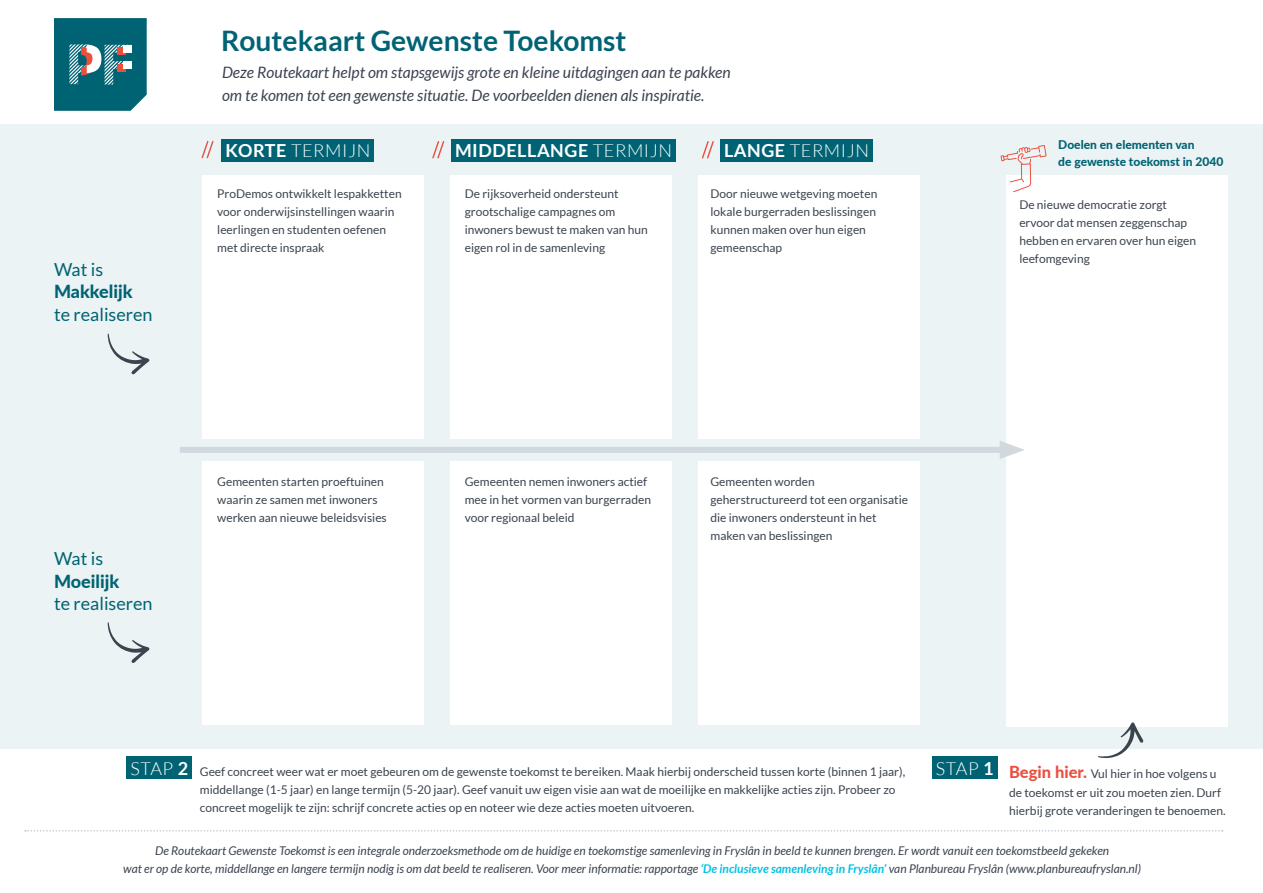
<style>
.page{position:relative;width:1263px;height:893px;background:#fff}
.page>*{position:absolute;margin:0;border:0;box-sizing:border-box;transform-origin:0 0}
.t1{font:700 28.2px "Lato";color:#006374}
.t2{font:300 18px "Lato";letter-spacing:.03em;color:#fff}
.t3{font:18px "Lato";color:#006374}
.t4{font:700 18px "Lato";letter-spacing:.03em;color:#fff}
.t5{font:800 18px "Lato";color:#006374}
.t6{font:italic 15.75px/23.5px "Lato";color:#3b434f}
.t7{font:12px/18px "Lato";color:#3b434f}
.t8{font:italic 12px/18px "Lato";color:#3b434f;text-align:center}
.t9{font:800 12px/16.6px "Lato";color:#006374}
.s1{font-weight:300}
.s2{font-weight:700}
.s3{font-weight:800;font-size:16.5px;color:#ea5040}
.s4{font-weight:700;color:#05c1e3}
</style>
<div class="page">
<div style="left:0;top:124px;width:1263px;height:624px;background:#ebf3f4"></div>
<div style="left:202px;top:175px;width:221px;height:264px;background:#fff"></div>
<div style="left:202px;top:462px;width:221px;height:263px;background:#fff"></div>
<div style="left:698px;top:175px;width:222px;height:264px;background:#fff"></div>
<div style="left:1006px;top:175px;width:221px;height:551px;background:#fff"></div>
<div style="left:698px;top:462px;width:222px;height:263px;background:#fff"></div>
<div style="left:450px;top:175px;width:222px;height:264px;background:#fff"></div>
<div style="left:450px;top:462px;width:222px;height:263px;background:#fff"></div>
<svg style="left:54px;top:18px;width:93px;height:93px"></svg>
<div style="left:117px;top:64px;width:8px;height:8px;background:#ea5040"></div>
<div style="left:117px;top:47px;width:9px;height:8px;background:#ea5040"></div>
<div style="left:123px;top:45px;width:9px;height:8px;background:#fff"></div>
<div style="left:123px;top:61px;width:8px;height:8px;background:#fff"></div>
<div style="left:221px;top:139px;width:153px;height:22px;background:#006374"></div>
<div style="left:127px;top:756px;width:65px;height:23px;background:#006374"></div>
<div style="left:932px;top:756px;width:65px;height:23px;background:#006374"></div>
<div style="left:451px;top:139px;width:225px;height:22px;background:#006374"></div>
<div style="left:720px;top:139px;width:152px;height:22px;background:#006374"></div>
<svg style="left:201px;top:140px;width:13px;height:19px"></svg>
<svg style="left:432px;top:141px;width:13px;height:18px"></svg>
<svg style="left:702px;top:141px;width:12px;height:18px"></svg>
<svg style="left:1000px;top:145px;width:46px;height:47px"></svg>
<svg style="left:108px;top:333px;width:42px;height:41px"></svg>
<svg style="left:1098px;top:722px;width:45px;height:37px"></svg>
<svg style="left:108px;top:622px;width:42px;height:41px"></svg>
<div style="left:180px;top:447px;width:830px;height:6px;background:#d1d9df"></div>
<svg style="left:1000px;top:441px;width:24px;height:18px"></svg>
<svg style="left:25px;top:830px;width:1198px;height:1px"></svg>
<h1 class="t1" style="left:221px;top:24px;width:407px">Routekaart Gewenste Toekomst</h1>
<h2 class="t3" style="left:54px;top:259px;width:51px">Wat is</h2>
<h2 class="t5" style="left:54px;top:278px;width:80px">Makkelijk</h2>
<h2 class="t3" style="left:54px;top:304px;width:100px">te realiseren</h2>
<h2 class="t3" style="left:54px;top:548px;width:51px">Wat is</h2>
<h2 class="t5" style="left:54px;top:568px;width:67px">Moeilijk</h2>
<h2 class="t3" style="left:54px;top:593px;width:100px">te realiseren</h2>
<h3 class="t6" style="left:222px;top:61px;width:510px">Deze Routekaart helpt om stapsgewijs grote en kleine uitdagingen aan te pakken om te komen tot een gewenste situatie. De voorbeelden dienen als inspiratie.</h3>
<h2 class="t4" style="left:455px;top:141px;width:219px">MIDDELLANGE <span class="s1">TERMIJN</span></h2>
<h2 class="t2" style="left:724px;top:141px;width:146px"><span class="s2">LANGE</span> TERMIJN</h2>
<p class="t9" style="left:1058px;top:136px;width:167px">Doelen en elementen van<br>de gewenste toekomst in 2040</p>
<p class="t7" style="left:1019px;top:196px;width:178px">De nieuwe democratie zorgt ervoor dat mensen zeggenschap hebben en ervaren over hun eigen leefomgeving</p>
<h2 class="t2" style="left:225px;top:141px;width:146px"><span class="s2">KORTE</span> TERMIJN</h2>
<p class="t7" style="left:217px;top:184px;width:186px">ProDemos ontwikkelt lespakketten voor onderwijsinstellingen waarin leerlingen en studenten oefenen met directe inspraak</p>
<p class="t7" style="left:465px;top:184px;width:185px">De rijksoverheid ondersteunt grootschalige campagnes om inwoners bewust te maken van hun eigen rol in de samenleving</p>
<p class="t7" style="left:710px;top:184px;width:168px">Door nieuwe wetgeving moeten lokale burgerraden beslissingen kunnen maken over hun eigen gemeenschap</p>
<p class="t7" style="left:217px;top:473px;width:171px">Gemeenten starten proeftuinen waarin ze samen met inwoners werken aan nieuwe beleidsvisies</p>
<p class="t7" style="left:465px;top:473px;width:188px">Gemeenten nemen inwoners actief mee in het vormen van burgerraden voor regionaal beleid</p>
<p class="t7" style="left:710px;top:473px;width:199px">Gemeenten worden geherstructureerd tot een organisatie die inwoners ondersteunt in het maken van beslissingen</p>
<h2 class="t2" style="left:131px;top:759px;width:59px">STAP <span class="s2">2</span></h2>
<h2 class="t2" style="left:936px;top:759px;width:59px">STAP <span class="s2">1</span></h2>
<p class="t7" style="left:200px;top:762px;width:707px">Geef concreet weer wat er moet gebeuren om de gewenste toekomst te bereiken. Maak hierbij onderscheid tussen korte (binnen 1 jaar), middellange (1-5 jaar) en lange termijn (5-20 jaar). Geef vanuit uw eigen visie aan wat de moeilijke en makkelijke acties zijn. Probeer zo concreet mogelijk te zijn: schrijf concrete acties op en noteer wie deze acties moeten uitvoeren.</p>
<p class="t7" style="left:1009px;top:765px;width:218px"><span class="s3">Begin hier.</span> Vul hier in hoe volgens u de toekomst er uit zou moeten zien. Durf hierbij grote veranderingen te benoemen.</p>
<p class="t8" style="left:123px;top:842px;width:1019px">De Routekaart Gewenste Toekomst is een integrale onderzoeksmethode om de huidige en toekomstige samenleving in Fryslân in beeld te kunnen brengen. Er wordt vanuit een toekomstbeeld gekeken<br>wat er op de korte, middellange en langere termijn nodig is om dat beeld te realiseren. Voor meer informatie: rapportage <span class="s4">‘De inclusieve samenleving in Fryslân’</span> van Planbureau Fryslân (www.planbureaufryslan.nl)</p>
</div>
